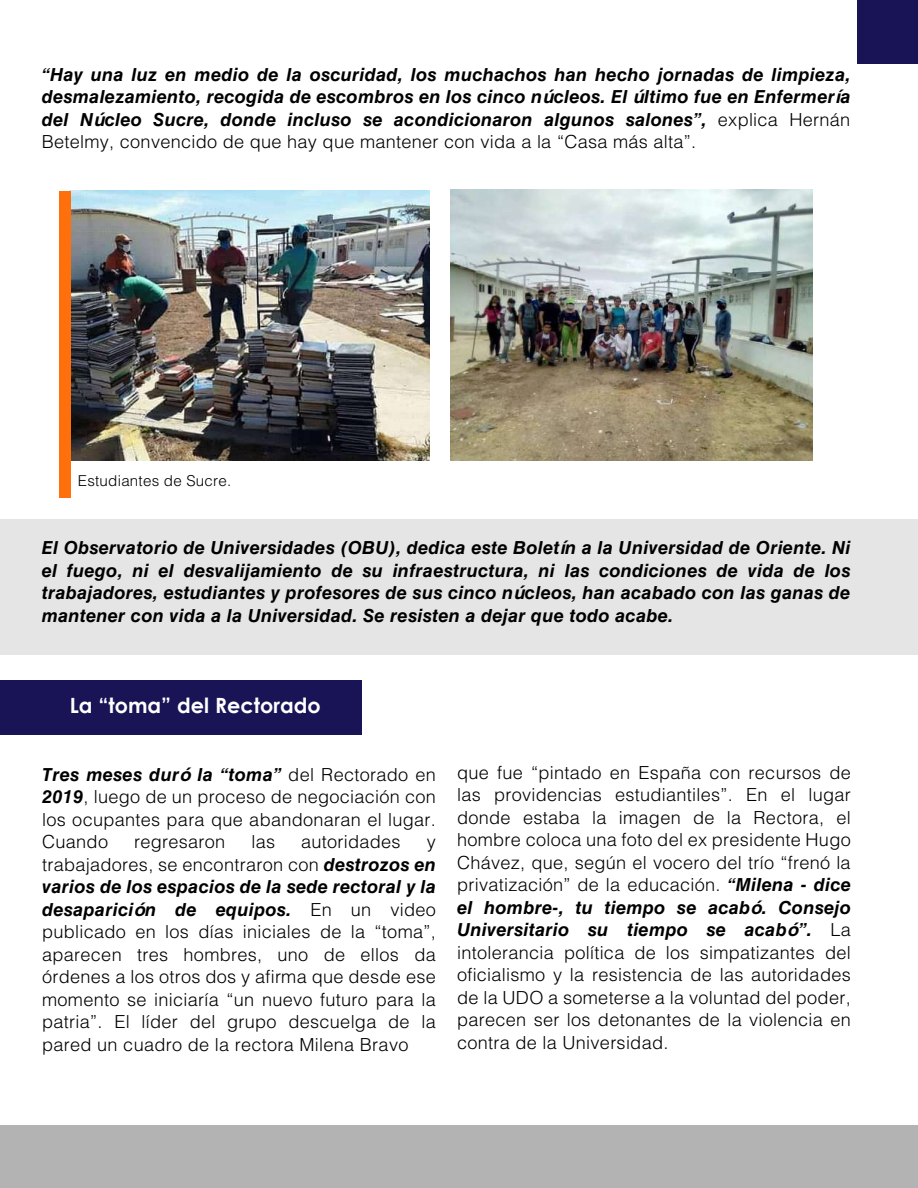
<style>
.page{position:relative;width:918px;height:1188px;background:#fff}
.page>*{position:absolute;margin:0;border:0;box-sizing:border-box;transform-origin:0 0}
.t1{font:700 21px "Century Gothic";letter-spacing:.005em;color:#fff}
.t2{font:300 18px/22.5px "Helvetica LT Std";letter-spacing:.015em;color:#000;text-align:justify}
.t3{font:italic 700 18px/22.5px "Helvetica LT Std";letter-spacing:.015em;color:#000;text-align:justify}
.t4{font:300 15px "Helvetica LT Std";letter-spacing:.015em;color:#000}
.s1{font-weight:300;font-style:normal}
.s2{font-weight:700;font-style:italic}
</style>
<div class="page">
<div style="left:0;top:520px;width:918px;height:135px;background:#e5e5e5"></div>
<div style="left:0;top:1126px;width:918px;height:62px;background:#b3b3b3"></div>
<div style="left:858px;top:0;width:60px;height:64px;background:#181456"></div>
<img style="left:70px;top:191px;width:360px;height:270px">
<img style="left:450px;top:189px;width:362px;height:272px">
<div style="left:59px;top:191px;width:11px;height:306px;background:#ff700d"></div>
<div style="left:0;top:680px;width:362px;height:55px;background:#181456"></div>
<p class="t3" style="left:42px;top:63px;width:810px">“Hay una luz en medio de la oscuridad, los muchachos han hecho jornadas de limpieza, desmalezamiento, recogida de escombros en los cinco núcleos. El último fue en Enfermería del Núcleo Sucre, donde incluso se acondicionaron algunos salones”, <span class="s1">explica Hernán Betelmy, convencido de que hay que mantener con vida a la “Casa más alta”.</span></p>
<p class="t4" style="left:78px;top:471px;width:155px">Estudiantes de Sucre.</p>
<p class="t3" style="left:42px;top:537px;width:810px">El Observatorio de Universidades (OBU), dedica este Boletín a la Universidad de Oriente. Ni el fuego, ni el desvalijamiento de su infraestructura, ni las condiciones de vida de los trabajadores, estudiantes y profesores de sus cinco núcleos, han acabado con las ganas de mantener con vida a la Universidad. Se resisten a dejar que todo acabe.</p>
<p class="t1" style="left:70px;top:690px;width:253px">La “toma” del Rectorado</p>
<p class="t2" style="left:42px;top:763px;width:395px"><span class="s2">Tres meses duró la “toma”</span> del Rectorado en <span class="s2">2019</span>, luego de un proceso de negociación con los ocupantes para que abandonaran el lugar.<br>Cuando</p>
<p class="t2" style="left:134px;top:830px;width:93px">regresaron</p>
<p class="t2" style="left:251px;top:830px;width:25px">las</p>
<p class="t2" style="left:301px;top:830px;width:101px">autoridades</p>
<p class="t2" style="left:42px;top:830px;width:395px;text-indent:385px">y trabajadores, se encontraron con <span class="s2">destrozos en varios de los espacios de la sede rectoral y la desaparición de equipos.</span> En un video publicado en los días iniciales de la “toma”, aparecen tres hombres, uno de ellos da órdenes a los otros dos y afirma que desde ese momento se iniciaría “un nuevo futuro para la patria”. El líder del grupo descuelga de la pared un cuadro de la rectora Milena Bravo</p>
<p class="t2" style="left:457px;top:761px;width:395px">que fue “pintado en España con recursos de las providencias estudiantiles”. En el lugar donde estaba la imagen de la Rectora, el hombre coloca una foto del ex presidente Hugo Chávez, que, según el vocero del trío “frenó la privatización” de la educación. <span class="s2">“Milena - dice el hombre-, tu tiempo se acabó. Consejo Universitario su tiempo se acabó”.</span> La intolerancia política de los simpatizantes del oficialismo y la resistencia de las autoridades de la UDO a someterse a la voluntad del poder, parecen ser los detonantes de la violencia en contra de la Universidad.</p>
</div>
